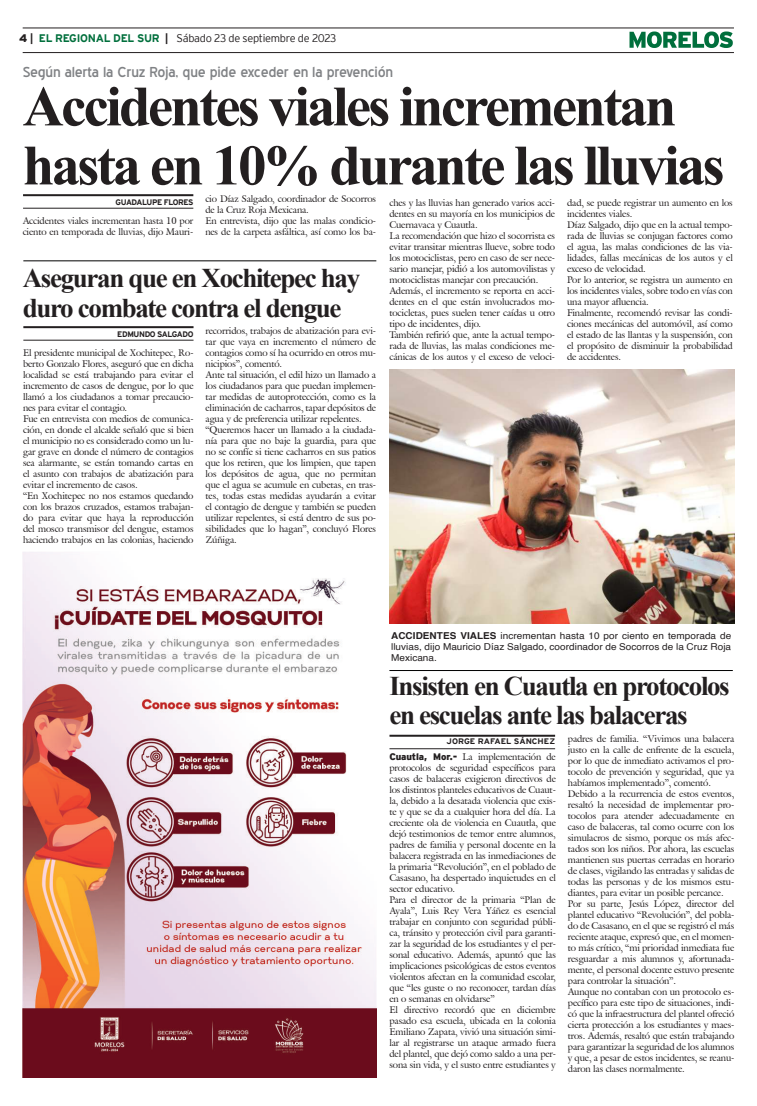
<style>
.page{position:relative;width:757px;height:1106px;background:#fff}
.page>*{position:absolute;margin:0;border:0;box-sizing:border-box;transform-origin:0 0}
.t1{font:700 57px/59px "Times New Roman";letter-spacing:-.05em;color:#231f20}
.t2{font:700 27px/30px "Times New Roman";letter-spacing:-.05em;color:#231f20}
.t3{font:14px "Blue Highway";letter-spacing:-.015em;color:#808285;scale:1.05 1}
.t4{font:300 11px "Interstate";letter-spacing:-.025em;color:#231f20}
.t5{font:9.5px/11px "Galliard IT Cby BT";letter-spacing:-.01em;color:#231f20}
.t6{font:9.5px/11px "Helvetica";letter-spacing:.005em;color:#231f20;text-align:justify;scale:1.05 1}
.t7{font:700 8px "Interstate";letter-spacing:-.05em;color:#231f20}
.t8{font:700 8px "Interstate";color:#231f20;scale:1.05 1}
.s1{font-weight:900}
.s2{font-weight:700}
.s3{font-weight:700;color:#006f3c}
.s4{font-family:"Interstate";font-weight:900}
</style>
<div class="page">
<hr style="left:23px;top:28px;width:711px;height:1px;background:#231f20">
<hr style="left:23px;top:52px;width:711px;height:1px;background:#231f20">
<svg style="left:629px;top:31px;width:104px;height:17px"></svg>
<img style="left:23px;top:552px;width:353px;height:525px">
<hr style="left:23px;top:194px;width:170px;height:2px;background:#231f20">
<hr style="left:23px;top:208px;width:170px;height:1px;background:#231f20">
<hr style="left:23px;top:326px;width:171px;height:2px;background:#231f20">
<hr style="left:23px;top:340px;width:171px;height:1px;background:#231f20">
<hr style="left:23px;top:260px;width:353px;height:1px;background:#000">
<hr style="left:389px;top:734px;width:166px;height:2px;background:#231f20">
<hr style="left:389px;top:748px;width:166px;height:1px;background:#231f20">
<hr style="left:389px;top:670px;width:344px;height:1px;background:#000">
<img style="left:389px;top:369px;width:345px;height:255px">
<p class="t4" style="left:19px;top:32px;width:319px"><span class="s1">4</span> <span class="s2">|</span> <span class="s3">EL REGIONAL DEL SUR</span> <span class="s2">|</span> Sábado 23 de septiembre de 2023</p>
<h3 class="t3" style="left:23px;top:63px;width:354px">Según alerta la Cruz Roja, que pide exceder en la prevención</h3>
<h1 class="t1" style="left:23px;top:75px;width:703px">Accidentes viales incrementan hasta en 10% durante las lluvias</h1>
<p class="t7" style="left:116px;top:197px;width:79px">GUADALUPE FLORES</p>
<p class="t5" style="left:205px;top:193px;width:172px">cio Díaz Salgado, coordinador de Socorros de la Cruz Roja Mexicana.<br>En entrevista, dijo que las malas condicio&shy;nes de la carpeta asfáltica, así como los ba-</p>
<p class="t5" style="left:389px;top:197px;width:167px">ches y las lluvias han generado varios acci&shy;dentes en su mayoría en los municipios de Cuernavaca y Cuautla.<br>La recomendación que hizo el socorrista es evitar transitar mientras llueve, sobre todo los motociclistas, pero en caso de ser nece&shy;sario manejar, pidió a los automovilistas y motociclistas manejar con precaución.<br>Además, el incremento se reporta en acci&shy;dentes en el que están involucrados mo&shy;tocicletas, pues suelen tener caídas u otro tipo de incidentes, dijo.<br>También refirió que, ante la actual tempo&shy;rada de lluvias, las malas condiciones me&shy;cánicas de los autos y el exceso de veloci-</p>
<p class="t5" style="left:567px;top:197px;width:167px">dad, se puede registrar un aumento en los incidentes viales.<br>Díaz Salgado, dijo que en la actual tempo&shy;rada de lluvias se conjugan factores como el agua, las malas condiciones de las via&shy;lidades, fallas mecánicas de los autos y el exceso de velocidad.<br>Por lo anterior, se registra un aumento en los incidentes viales, sobre todo en vías con una mayor afluencia.<br>Finalmente, recomendó revisar las condi&shy;ciones mecánicas del automóvil, así como el estado de las llantas y la suspensión, con el propósito de disminuir la probabilidad de accidentes.</p>
<p class="t5" style="left:23px;top:215px;width:172px">Accidentes viales incrementan hasta 10 por ciento en temporada de lluvias, dijo Mauri-</p>
<h2 class="t2" style="left:23px;top:262px;width:339px">Aseguran que en Xochitepec hay duro combate contra el dengue</h2>
<p class="t7" style="left:117px;top:329px;width:78px">EDMUNDO SALGADO</p>
<p class="t5" style="left:206px;top:325px;width:172px">recorridos, trabajos de abatización para evi&shy;tar que vaya en incremento el número de contagios como sí ha ocurrido en otros mu&shy;nicipios”, comentó.<br>Ante tal situación, el edil hizo un llamado a los ciudadanos para que puedan implemen&shy;tar medidas de autoprotección, como es la eliminación de cacharros, tapar depósitos de agua y de preferencia utilizar repelentes. “Queremos hacer un llamado a la ciudada&shy;nía para que no baje la guardia, para que no se confíe si tiene cacharros en sus patios que los retiren, que los limpien, que tapen los depósitos de agua, que no permitan que el agua se acumule en cubetas, en tras&shy;tes, todas estas medidas ayudarán a evitar el contagio de dengue y también se pueden utilizar repelentes, si está dentro de sus po&shy;sibilidades que lo hagan”, concluyó Flores Zúñiga.</p>
<p class="t5" style="left:23px;top:347px;width:172px">El presidente municipal de Xochitepec, Ro&shy;berto Gonzalo Flores, aseguró que en dicha localidad se está trabajando para evitar el incremento de casos de dengue, por lo que llamó a los ciudadanos a tomar precaucio&shy;nes para evitar el contagio.<br>Fue en entrevista con medios de comunica&shy;ción, en donde el alcalde señaló que si bien el municipio no es considerado como un lu&shy;gar grave en donde el número de contagios sea alarmante, se están tomando cartas en el asunto con trabajos de abatización para evitar el incremento de casos.<br>“En Xochitepec no nos estamos quedando con los brazos cruzados, estamos trabajan&shy;do para evitar que haya la reproducción del mosco transmisor del dengue, estamos haciendo trabajos en las colonias, haciendo</p>
<p class="t6" style="left:391px;top:631px;width:325px"><span class="s2">ACCIDENTES VIALES</span> incrementan hasta 10 por ciento en temporada de lluvias, dijo Mauricio Díaz Salgado, coordinador de Socorros de la Cruz Roja Mexicana.</p>
<h2 class="t2" style="left:389px;top:670px;width:342px;line-height:29px">Insisten en Cuautla en protocolos en escuelas ante las balaceras</h2>
<p class="t8" style="left:447px;top:737px;width:105px">JORGE RAFAEL SÁNCHEZ</p>
<p class="t5" style="left:568px;top:733px;width:168px">padres de familia. “Vivimos una balacera justo en la calle de enfrente de la escuela, por lo que de inmediato activamos el pro&shy;tocolo de prevención y seguridad, que ya habíamos implementado”, comentó.<br>Debido a la recurrencia de estos eventos, resaltó la necesidad de implementar pro&shy;tocolos para atender adecuadamente en caso de balaceras, tal como ocurre con los simulacros de sismo, porque os más afec&shy;tados son los niños. Por ahora, las escuelas mantienen sus puertas cerradas en horario de clases, vigilando las entradas y salidas de todas las personas y de los mismos estu&shy;diantes, para evitar un posible percance.<br>Por su parte, Jesús López, director del plantel educativo “Revolución”, del pobla&shy;do de Casasano, en el que se registró el más reciente ataque, expresó que, en el momen&shy;to más crítico, “mi prioridad inmediata fue resguardar a mis alumnos y, afortunada&shy;mente, el personal docente estuvo presente para controlar la situación”.<br>Aunque no contaban con un protocolo es&shy;pecífico para este tipo de situaciones, indi&shy;có que la infraestructura del plantel ofreció cierta protección a los estudiantes y maes&shy;tros. Además, resaltó que están trabajando para garantizar la seguridad de los alumnos y que, a pesar de estos incidentes, se reanu&shy;daron las clases normalmente.</p>
<p class="t5" style="left:389px;top:751px;width:168px"><span class="s4">Cuautla, Mor.-</span> La implementación de protocolos de seguridad específicos para casos de balaceras exigieron directivos de los distintos planteles educativos de Cuaut&shy;la, debido a la desatada violencia que exis&shy;te y que se da a cualquier hora del día. La creciente ola de violencia en Cuautla, que dejó testimonios de temor entre alumnos, padres de familia y personal docente en la balacera registrada en las inmediaciones de la primaria “Revolución”, en el poblado de Casasano, ha despertado inquietudes en el sector educativo.<br>Para el director de la primaria “Plan de Ayala”, Luis Rey Vera Yáñez es esencial trabajar en conjunto con seguridad públi&shy;ca, tránsito y protección civil para garanti&shy;zar la seguridad de los estudiantes y el per&shy;sonal educativo. Además, apuntó que las implicaciones psicológicas de estos eventos violentos afectan en la comunidad escolar, que “les guste o no reconocer, tardan días en o semanas en olvidarse”<br>El directivo recordó que en diciembre pasado esa escuela, ubicada en la colonia Emiliano Zapata, vivió una situación simi&shy;lar al registrarse un ataque armado fuera del plantel, que dejó como saldo a una per&shy;sona sin vida, y el susto entre estudiantes y</p>
</div>
